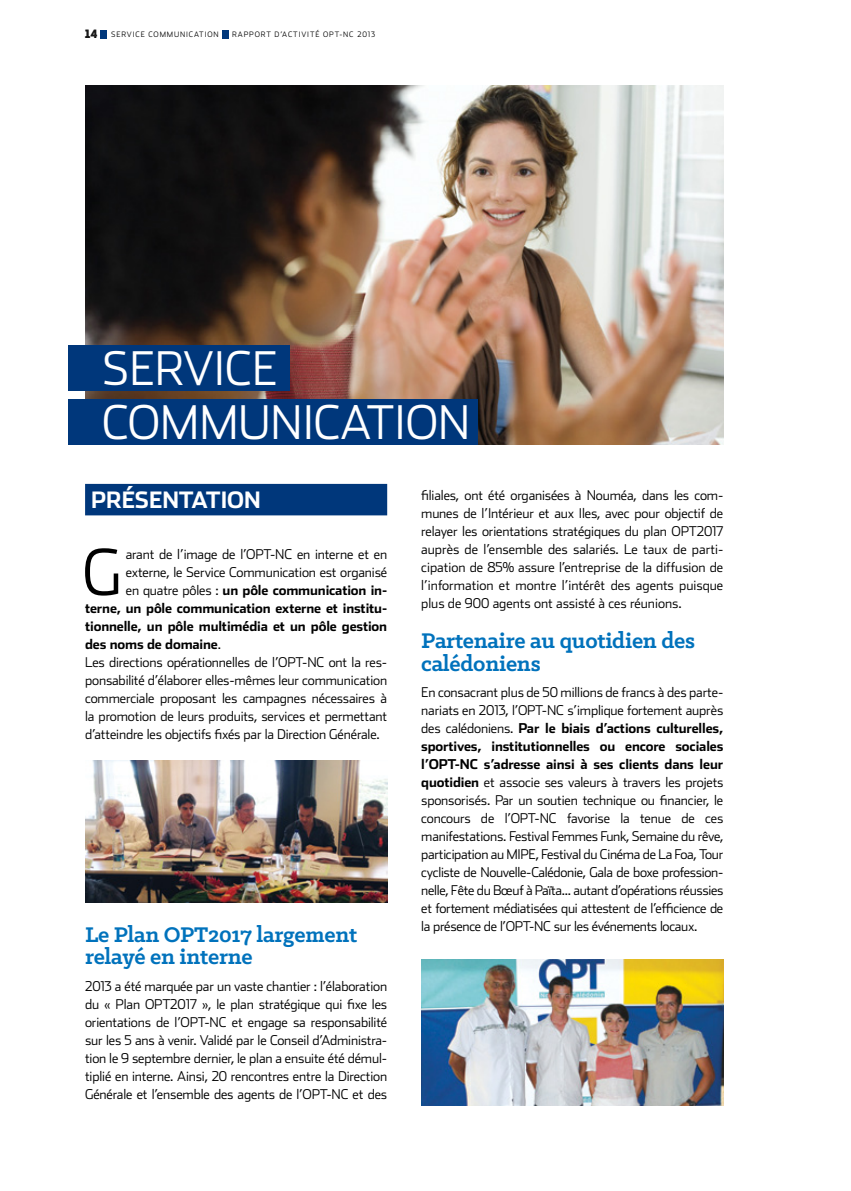
<style>
.page{position:relative;width:851px;height:1191px;background:#fff}
.page>*{position:absolute;margin:0;border:0;box-sizing:border-box;transform-origin:0 0}
.t1{font:300 63.15px "Stainless";color:#000}
.t2{font:300 46.5px/54px "Stainless";color:#fff}
.t3{font:700 24px/22.5px "Klinic Slab";letter-spacing:-.01em;color:#0072bc}
.t4{font:700 22.5px "Stainless";color:#fff}
.t5{font:300 13.5px/18px "Stainless";letter-spacing:-.01em;color:#000;text-align:justify}
.t6{font:700 13.5px "Stainless";letter-spacing:-.01em;color:#000}
.t7{font:300 7.5px "Stainless";letter-spacing:.12em;color:#000}
.s1{font-family:"Intro Inline";font-weight:400;font-size:12px}
.s2{font-weight:300}
.s3{font-weight:700}
</style>
<div class="page">
<img style="left:85px;top:85px;width:638px;height:359px">
<div style="left:85px;top:484px;width:302px;height:31px;background:#00377b"></div>
<div style="left:101px;top:30px;width:6px;height:9px;background:#00377b"></div>
<div style="left:222px;top:30px;width:6px;height:9px;background:#00377b"></div>
<div style="left:68px;top:345px;width:221px;height:46px;background:#00377b"></div>
<div style="left:68px;top:398px;width:409px;height:46px;background:#00377b"></div>
<img style="left:85px;top:760px;width:302px;height:142px">
<img style="left:421px;top:959px;width:302px;height:147px">
<p class="t7" style="left:85px;top:30px;width:32px"><span class="s1">14</span> SERVICE</p>
<p class="t7" style="left:148px;top:30px;width:7px">COMMUNICATION</p>
<p class="t7" style="left:232px;top:30px;width:97px">rapport d’activité OPT</p>
<p class="t7" style="left:339px;top:30px;width:37px">-nc 2013</p>
<h2 class="t2" style="left:102px;top:341px;width:369px">service communication</h2>
<h3 class="t4" style="left:91px;top:486px;width:59px">présentation</h3>
<h1 class="t1" style="left:82px;top:535px;width:41px">G</h1>
<p class="t5" style="left:126px;top:545px;width:263px">arant de l’image de l’OPT-NC en interne et en</p>
<p class="t5" style="left:126px;top:563px;width:263px">externe, le Service Communication est organisé</p>
<p class="t6" style="left:126px;top:581px;width:263px"><span class="s2">en quatre pôles :</span> un pôle communication in-</p>
<p class="t6" style="left:85px;top:599px;width:303px">terne, un pôle communication externe et institu-</p>
<p class="t6" style="left:85px;top:617px;width:303px">tionnelle, un pôle multimédia et un pôle gestion</p>
<p class="t6" style="left:85px;top:635px;width:136px">des noms de domaine<span class="s2">.</span></p>
<p class="t5" style="left:85px;top:653px;width:303px">Les directions opérationnelles de l’OPT-NC ont la res-</p>
<p class="t5" style="left:85px;top:671px;width:303px">ponsabilité d’élaborer elles-mêmes leur communication</p>
<p class="t5" style="left:85px;top:689px;width:303px">commerciale proposant les campagnes nécessaires à</p>
<p class="t5" style="left:85px;top:707px;width:303px">la promotion de leurs produits, services et permettant</p>
<p class="t5" style="left:85px;top:725px;width:294px">d’atteindre les objectifs fixés par la Direction Générale.</p>
<h3 class="t3" style="left:85px;top:922px;width:273px">Le Plan OPT2017 largement relayé en interne</h3>
<p class="t5" style="left:85px;top:976px;width:303px">2013 a été marquée par un vaste chantier : l’élaboration du « Plan OPT</p>
<p class="t5" style="left:85px;top:994px;width:303px;text-indent:85px">2017 », le plan stratégique qui fixe les orientations de l’OPT-NC et engage sa responsabilité sur les 5 ans à venir. Validé par le Conseil d’Administra&shy;tion le 9 septembre dernier, le plan a ensuite été démul&shy;tiplié en interne. Ainsi, 20 rencontres entre la Direction Générale et l’ensemble des agents de l’OPT-NC et des</p>
<p class="t5" style="left:421px;top:485px;width:303px">filiales, ont été organisées à Nouméa, dans les com&shy;munes de l’I ntérieur et aux I les, avec pour objectif de relayer les orientations stratégiques du plan OPT</p>
<p class="t5" style="left:421px;top:521px;width:303px;text-indent:275px">2017 auprès de l’ensemble des salariés. Le taux de parti&shy;cipation de 85% assure l’entreprise de la diffusion de l’information et montre l’intérêt des agents puisque plus de 900 agents ont assisté à ces réunions.</p>
<h3 class="t3" style="left:421px;top:629px;width:275px">Partenaire au quotidien des calédoniens</h3>
<p class="t5" style="left:421px;top:683px;width:303px">En consacrant plus de 50 millions de francs à des parte&shy;nariats en 2013, l’OPT-NC s’implique fortement auprès des calédoniens. <span class="s3">Par le biais d’actions culturelles, sportives, institutionnelles ou encore sociales l’OPT-NC s’adresse ainsi à ses clients dans leur quotidien</span> et associe ses valeurs à travers les projets sponsorisés. Par un soutien technique ou financier, le concours de l’OPT-NC</p>
<p class="t5" style="left:421px;top:809px;width:303px;text-indent:146px">favorise la tenue de ces manifestations. Festival Femmes Funk, Semaine du rêve, participation au MIPE</p>
<p class="t5" style="left:421px;top:845px;width:303px;text-indent:114px">, Festival du Cinéma de La Foa, Tour cycliste de Nouvelle-Calédonie, Gala de boxe profession&shy;nelle, Fête du Bœuf à Païta... autant d’opérations réussies et fortement médiatisées qui attestent de l’efficience de la présence de l’OPT-NC sur les événements locaux.</p>
</div>
